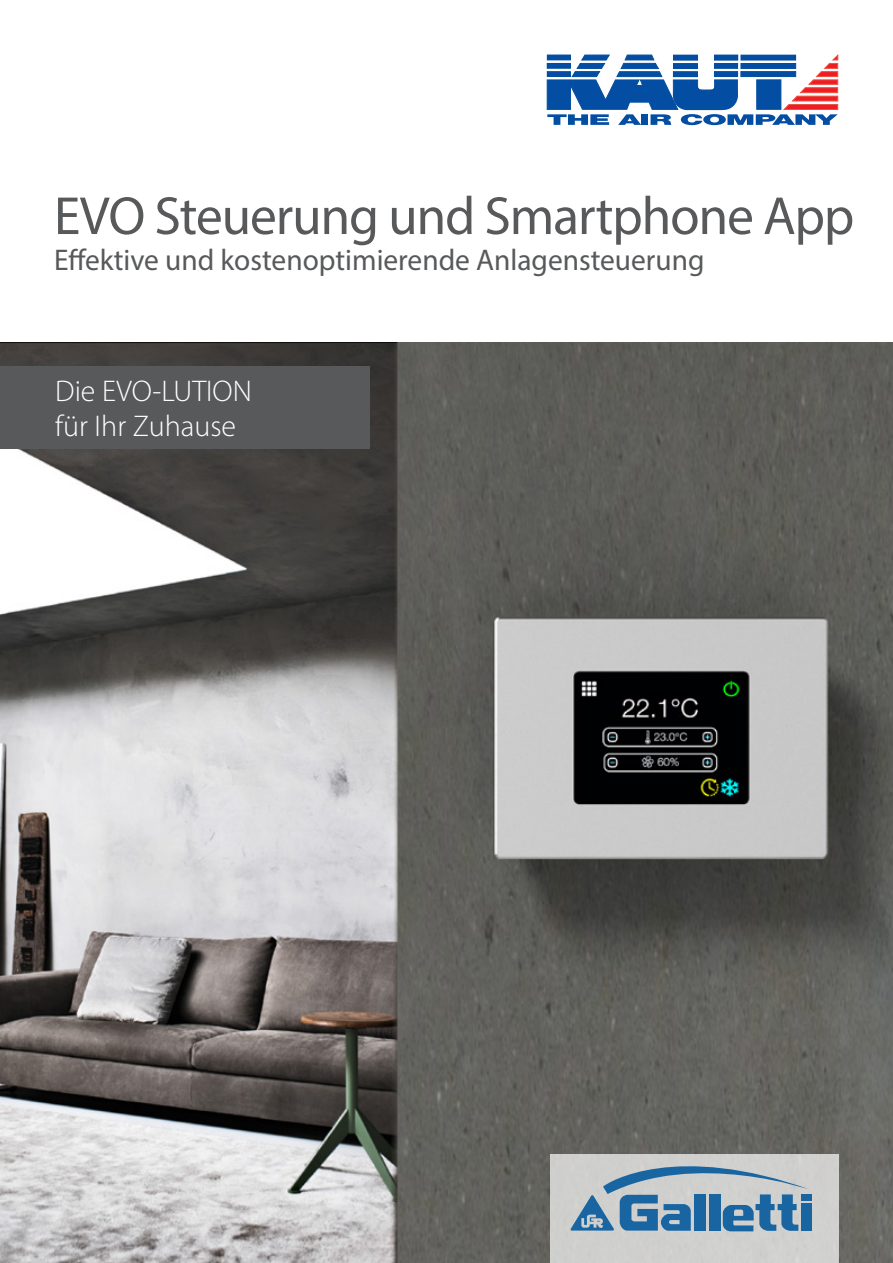
<style>
.page{position:relative;width:893px;height:1263px;background:#fff}
.page>*{position:absolute;margin:0;border:0;box-sizing:border-box;transform-origin:0 0}
.t1{font:54px "Myriad Pro";letter-spacing:-.02em;color:#58595b}
.t2{font:30px "Myriad Pro";color:#58595b}
.t3{font:300 30px/34.5px "Myriad Pro";color:#fff}
</style>
<div class="page">
<img style="left:0;top:342px;width:893px;height:921px">
<div style="left:0;top:366px;width:370px;height:83px;background:#58595b"></div>
<svg style="left:547px;top:55px;width:291px;height:70px"></svg>
<div style="left:551px;top:1154px;width:288px;height:109px;background:#d0d0ce"></div>
<svg style="left:571px;top:1166px;width:241px;height:65px"></svg>
<h1 class="t1" style="left:54px;top:183px;width:802px">EVO Steuerung und Smartphone App</h1>
<p class="t2" style="left:54px;top:241px;width:652px">Effektive und kostenoptimierende Anlagensteuerung</p>
<p class="t3" style="left:55px;top:375px;width:198px">Die EVO-LUTION für Ihr Zuhause</p>
</div>
